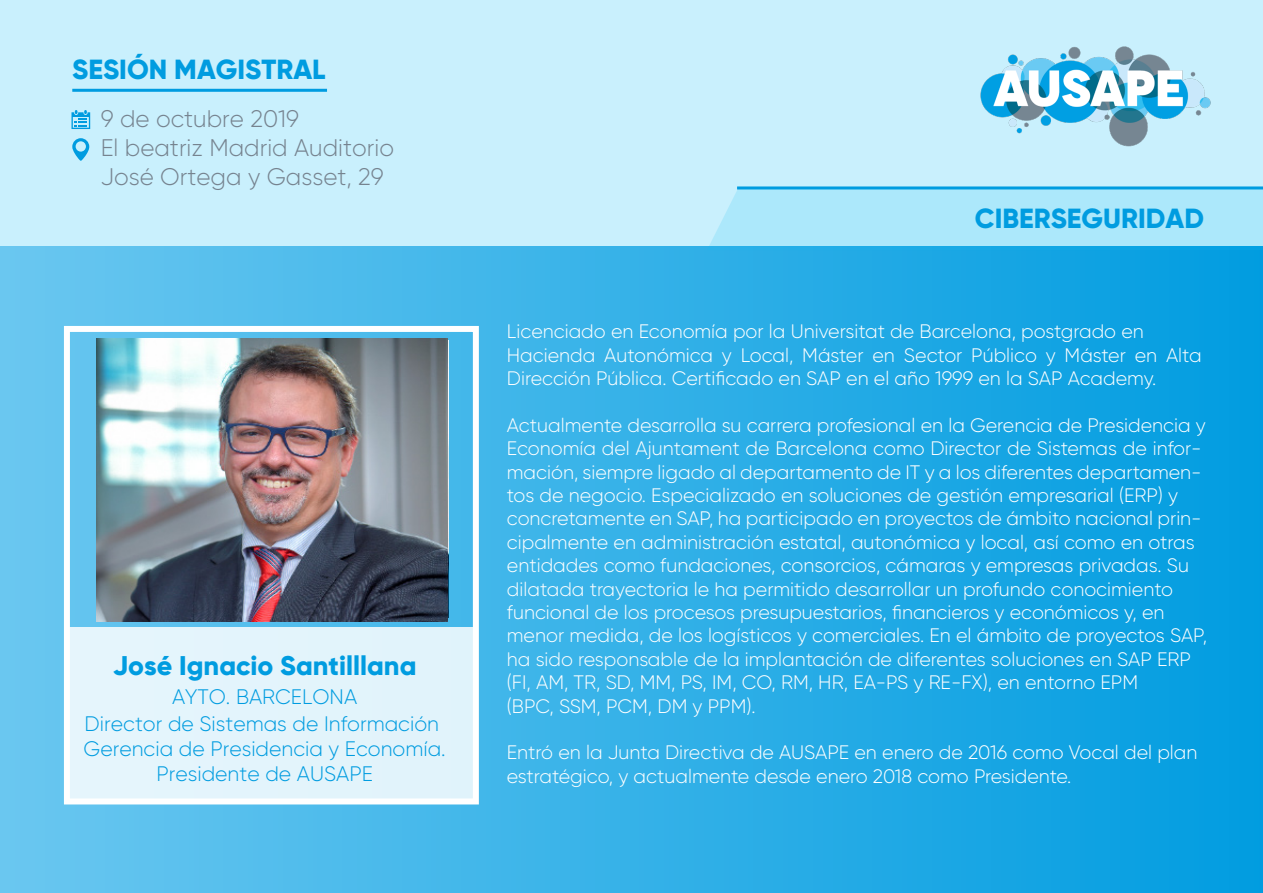
<style>
.page{position:relative;width:1263px;height:893px;background:#c9f0fd}
.page>*{position:absolute;margin:0;border:0;box-sizing:border-box;transform-origin:0 0}
.t1{font:800 27.6px "Gilroy";color:#009ce0}
.t2{font:800 27px "Gilroy";color:#009ce0}
.t3{font:300 24px/28.8px "Gilroy";color:#76838f}
.t4{font:300 21px/25.2px "Gilroy";color:#009ce0;text-align:center}
.t5{font:300 19.5px/23.4px "Gilroy";color:#fff}
</style>
<div class="page">
<div style="left:0;top:246px;width:1263px;height:647px;background:linear-gradient(to right,#6cc7ef,#009ce0)"></div>
<div style="left:68px;top:627px;width:409px;height:173px;background:#e3f4fc"></div>
<hr style="left:72px;top:89px;width:255px;height:3px;background:#009ce0">
<img style="left:980px;top:46px;width:231px;height:101px">
<svg style="left:72px;top:138px;width:17px;height:23px"></svg>
<svg style="left:71px;top:110px;width:19px;height:19px"></svg>
<div style="left:64px;top:326px;width:415px;height:478px;border:6px solid #fff"></div>
<svg style="left:707px;top:189px;width:556px;height:61px;background:#a1e3f9"></svg>
<hr style="left:737px;top:186px;width:526px;height:3px;background:#009ce0">
<img style="left:97px;top:339px;width:350px;height:282px">
<h1 class="t1" style="left:72px;top:52px;width:255px">SESIÓN MAGISTRAL</h1>
<p class="t3" style="left:101px;top:104px;width:200px">9 de octubre 2019</p>
<p class="t3" style="left:101px;top:133px;width:295px">El beatriz Madrid Auditorio<br>José Ortega y Gasset, 29</p>
<h2 class="t2" style="left:113px;top:648px;width:305px">José Ignacio Santilllana</h2>
<p class="t4" style="left:84px;top:711px;width:364px">Director de Sistemas de Información<br>Gerencia de Presidencia y Economía.<br>Presidente de AUSAPE</p>
<p class="t4" style="left:172px;top:683px;width:187px">AYTO. BARCELONA</p>
<h1 class="t1" style="left:975px;top:201px;width:231px">CIBERSEGURIDAD</h1>
<p class="t5" style="left:507px;top:319px;width:696px">Licenciado en Economía por la Universitat de Barcelona, postgrado en<br>Hacienda Autonómica y Local, Máster en Sector Público y Máster en Alta<br>Dirección Pública. Certificado en SAP en el año 1999 en la SAP Academy.</p>
<p class="t5" style="left:507px;top:413px;width:702px">Actualmente desarrolla su carrera profesional en la Gerencia de Presidencia y Economía del Ajuntament de Barcelona como Director de Sistemas de infor&shy;mación, siempre ligado al departamento de IT y a los diferentes departamen&shy;tos de negocio. Especializado en soluciones de gestión empresarial (ERP) y concretamente en SAP, ha participado en proyectos de ámbito nacional prin&shy;cipalmente en administración estatal, autonómica y local, así como en otras entidades como fundaciones, consorcios, cámaras y empresas privadas. Su dilatada trayectoria le ha permitido desarrollar un profundo conocimiento funcional de los procesos presupuestarios, financieros y económicos y, en menor medida, de los logísticos y comerciales. En el ámbito de proyectos SAP, ha sido responsable de la implantación de diferentes soluciones en SAP ERP (FI, AM, TR, SD, MM, PS, IM, CO, RM, HR, EA-PS y RE-FX), en entorno EPM<br>(BPC, SSM, PCM, DM y PPM).</p>
<p class="t5" style="left:507px;top:741px;width:692px">Entró en la Junta Directiva de AUSAPE en enero de 2016 como Vocal del plan estratégico, y actualmente desde enero 2018 como Presidente.</p>
</div>
